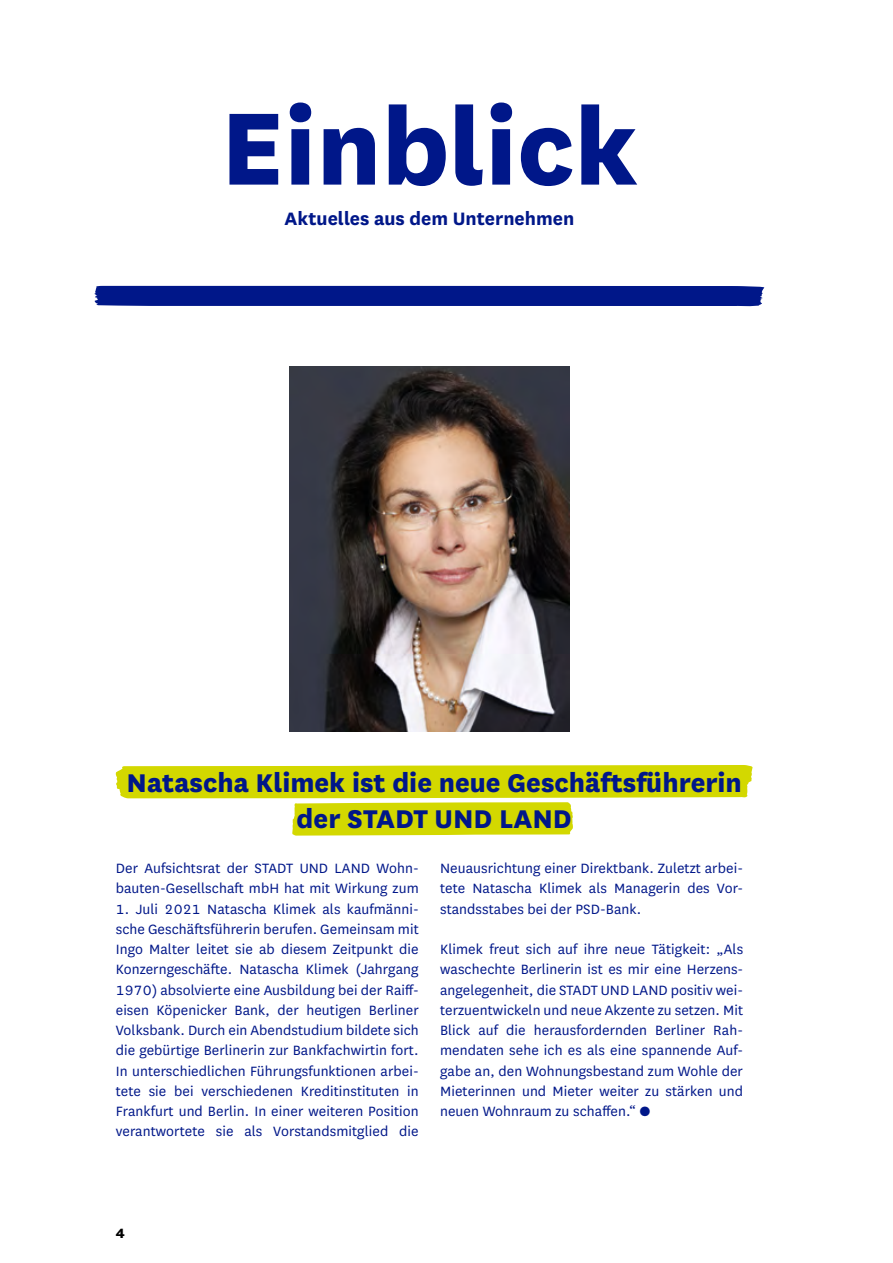
<style>
.page{position:relative;width:893px;height:1263px;background:#fff}
.page>*{position:absolute;margin:0;border:0;box-sizing:border-box;transform-origin:0 0}
.H1-Einblick-Ausblick{font:800 120px "National";color:#001789}
.H2-News_Überschrift{font:800 30px/36px "National";color:#001789;text-align:center}
.S8___News_Sub-Headli{font:700 21px "National";color:#001789}
.T1___Mengentext-Bock{font:15.75px/20.2px "National";letter-spacing:.005em;color:#001789;text-align:justify}
.t1{font:800 15.75px "National";color:#000}
</style>
<div class="page">
<div style="left:94px;top:286px;width:670px;height:20px;background:#001789"></div>
<svg style="left:116px;top:765px;width:637px;height:71px"></svg>
<img style="left:289px;top:367px;width:281px;height:364px">
<h1 class="H1-Einblick-Ausblick" style="left:220px;top:61px;width:419px">Einblick</h1>
<p class="S8___News_Sub-Headli" style="left:285px;top:204px;width:291px">Aktuelles aus dem Unternehmen</p>
<h2 class="H2-News_Überschrift" style="left:127px;top:763px;width:617px">Natascha Klimek ist die neue Geschäftsführerin der STADT UND LAND</h2>
<p class="T1___Mengentext-Bock" style="left:440px;top:857px;width:304px">Neuausrichtung einer Direktbank. Zuletzt arbei&shy;tete Natascha Klimek als Managerin des Vor&shy;standsstabes bei der PSD-Bank.</p>
<p class="T1___Mengentext-Bock" style="left:440px;top:938px;width:304px">Klimek freut sich auf ihre neue Tätigkeit: „Als waschechte Berlinerin ist es mir eine Herzens&shy;angelegenheit, die STADT UND LAND positiv wei&shy;terzuentwickeln und neue Akzente zu setzen. Mit Blick auf die herausfordernden Berliner Rah&shy;mendaten sehe ich es als eine spannende Auf&shy;gabe an, den Wohnungsbestand zum Wohle der Mieterinnen und Mieter weiter zu stärken und neuen Wohnraum zu schaffen.“ ●</p>
<p class="T1___Mengentext-Bock" style="left:116px;top:857px;width:304px">Der Aufsichtsrat der STADT UND LAND Wohn&shy;bauten-Gesellschaft mbH hat mit Wirkung zum</p>
<p class="T1___Mengentext-Bock" style="left:116px;top:898px;width:304px">1. Juli 2021 Natascha Klimek als kaufmänni&shy;sche Geschäftsführerin berufen. Gemeinsam mit Ingo Malter leitet sie ab diesem Zeitpunkt die Konzerngeschäfte. Natascha Klimek (Jahrgang 1970) absolvierte eine Ausbildung bei der Raiff&shy;eisen Köpenicker Bank, der heutigen Berliner Volksbank. Durch ein Abendstudium bildete sich die gebürtige Berlinerin zur Bankfachwirtin fort.<br>In unterschiedlichen Führungsfunktionen arbei&shy;tete sie bei verschiedenen Kreditinstituten in Frankfurt und Berlin. In einer weiteren Position verantwortete sie als Vorstandsmitglied die</p>
<p class="t1" style="left:116px;top:1221px;width:10px">4</p>
</div>
